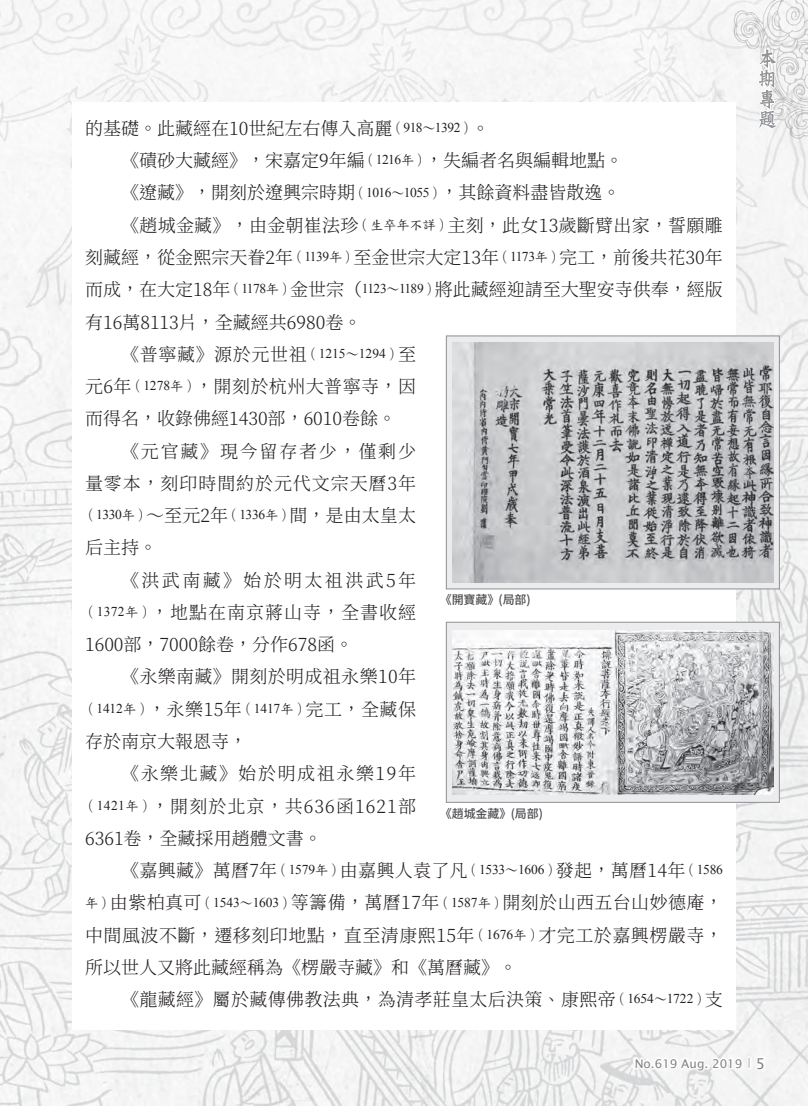
<style>
.page{position:relative;width:808px;height:1106px;background:#fff}
.page>*{position:absolute;margin:0;border:0;box-sizing:border-box;transform-origin:0 0}
.專題_內文基本樣式_字距0{font:300 18px/32.2px "Noto Serif CJ Ktc";letter-spacing:.005em;color:#231f20;text-align:justify}
.圖說{font:500 12px "Noto Sans CJ Ktc";letter-spacing:-.01em;color:#4b4c4d}
.t1{font:12px "Lucida Sans Unicode";color:#808285}
.s1{font-family:"Noto Serif CJ Ktc";font-weight:500;font-size:13.5px}
.s2{font-size:15px}
</style>
<div class="page">
<img style="left:0;top:0;width:808px;height:1106px">
<div style="left:72px;top:102px;width:664px;height:927px;background:#fff"></div>
<div style="left:446px;top:335px;width:334px;height:254px;background:#ececee;border:1px solid #939598"></div>
<img style="left:452px;top:342px;width:321px;height:240px">
<div style="left:446px;top:621px;width:334px;height:182px;background:#ececee;border:1px solid #939598"></div>
<img style="left:452px;top:630px;width:321px;height:164px">
<div style="left:633px;top:1055px;width:133px;height:17px;background:#f6f6f7"></div>
<svg style="left:634px;top:1053px;width:116px;height:19px"></svg>
<svg style="left:725px;top:0;width:83px;height:158px"></svg>
<p class="專題_內文基本樣式_字距0" style="left:85px;top:113px;width:406px">的基礎。此藏經在10世紀左右傳入高麗<sup>（</sup><sup>918</sup><sup>～</sup><sup>1392</sup><sup>）</sup>。</p>
<p class="專題_內文基本樣式_字距0" style="left:121px;top:145px;width:503px">《磧砂大藏經》，宋嘉定9年編<sup>（</sup><sup>1216</sup><sup>年）</sup>，失編者名與編輯地點。</p>
<p class="專題_內文基本樣式_字距0" style="left:121px;top:177px;width:501px">《遼藏》，開刻於遼興宗時期<sup>（</sup><sup>1016</sup><sup>～</sup><sup>1055</sup><sup>）</sup>，其餘資料盡皆散逸。</p>
<p class="專題_內文基本樣式_字距0" style="left:85px;top:209px;width:639px;text-indent:36px">《趙城金藏》，由金朝崔法珍<sup>（生卒年不詳）</sup>主刻，此女13歲斷臂出家，誓願雕刻藏經，從金熙宗天眷2年<sup>（</sup><sup>1139</sup><sup>年）</sup>至金世宗大定13年<sup>（</sup><sup>1173</sup><sup>年）</sup>完工，前後共花30年而成，在大定18年<sup>（</sup><sup>1178</sup><sup>年）</sup>金世宗（<sup>1123</sup><sup>～</sup><sup>1189</sup><sup>）</sup>將此藏經迎請至大聖安寺供奉，經版有16萬8113片，全藏經共6980卷。</p>
<p class="專題_內文基本樣式_字距0" style="left:85px;top:338px;width:332px;text-indent:36px">《普寧藏》源於元世祖<sup>（</sup><sup>1215</sup><sup>～</sup><sup>1294</sup><sup>）</sup>至元6年<sup>（</sup><sup>1278</sup><sup>年）</sup>，開刻於杭州大普寧寺，因而得名，收錄佛經1430部，6010卷餘。</p>
<p class="專題_內文基本樣式_字距0" style="left:84px;top:435px;width:334px;text-indent:37px">《元官藏》現今留存者少，僅剩少量零本，刻印時間約於元代文宗天曆3年<sup>（</sup><sup>1330</sup><sup>年）</sup>～至元2年<sup>（</sup><sup>1336</sup><sup>年）</sup>間，是由太皇太后主持。</p>
<p class="專題_內文基本樣式_字距0" style="left:84px;top:564px;width:334px;text-indent:37px">《洪武南藏》始於明太祖洪武5年<sup>（</sup><sup>1372</sup><sup>年）</sup>，地點在南京蔣山寺，全書收經1600部，7000餘卷，分作678函。</p>
<p class="專題_內文基本樣式_字距0" style="left:84px;top:661px;width:333px;text-indent:37px">《永樂南藏》開刻於明成祖永樂10年<sup>（</sup><sup>1412</sup><sup>年）</sup>，永樂15年<sup>（</sup><sup>1417</sup><sup>年）</sup>完工，全藏保存於南京大報恩寺，</p>
<p class="專題_內文基本樣式_字距0" style="left:84px;top:758px;width:333px;text-indent:37px">《永樂北藏》始於明成祖永樂19年<sup>（</sup><sup>1421</sup><sup>年）</sup>，開刻於北京，共636函1621部6361卷，全藏採用趙體文書。</p>
<p class="專題_內文基本樣式_字距0" style="left:85px;top:854px;width:640px;text-indent:36px">《嘉興藏》萬曆7年<sup>（</sup><sup>1579</sup><sup>年）</sup>由嘉興人袁了凡<sup>（</sup><sup>1533</sup><sup>～</sup><sup>1606</sup><sup>）</sup>發起，萬曆14年<sup>（</sup><sup>1586</sup><sup>年）</sup>由紫柏真可<sup>（</sup><sup>1543</sup><sup>～</sup><sup>1603</sup><sup>）</sup>等籌備，萬曆17年<sup>（</sup><sup>1587</sup><sup>年）</sup>開刻於山西五台山妙德庵，中間風波不斷，遷移刻印地點，直至清康熙15年<sup>（</sup><sup>1676</sup><sup>年）</sup>才完工於嘉興楞嚴寺，所以世人又將此藏經稱為《楞嚴寺藏》和《萬曆藏》。</p>
<p class="專題_內文基本樣式_字距0" style="left:121px;top:983px;width:603px">《龍藏經》屬於藏傳佛教法典，為清孝莊皇太后決策、康熙帝<sup>（</sup><sup>1654</sup><sup>～</sup><sup>1722</sup><sup>）</sup>支</p>
<p class="圖說" style="left:440px;top:593px;width:92px">《開寶藏》(局部)</p>
<p class="圖說" style="left:440px;top:806px;width:105px">《趙城金藏》(局部)</p>
<p class="t1" style="left:635px;top:1053px;width:132px">No.619 Aug. 2019<span class="s1">∣</span><span class="s2">5</span></p>
</div>
